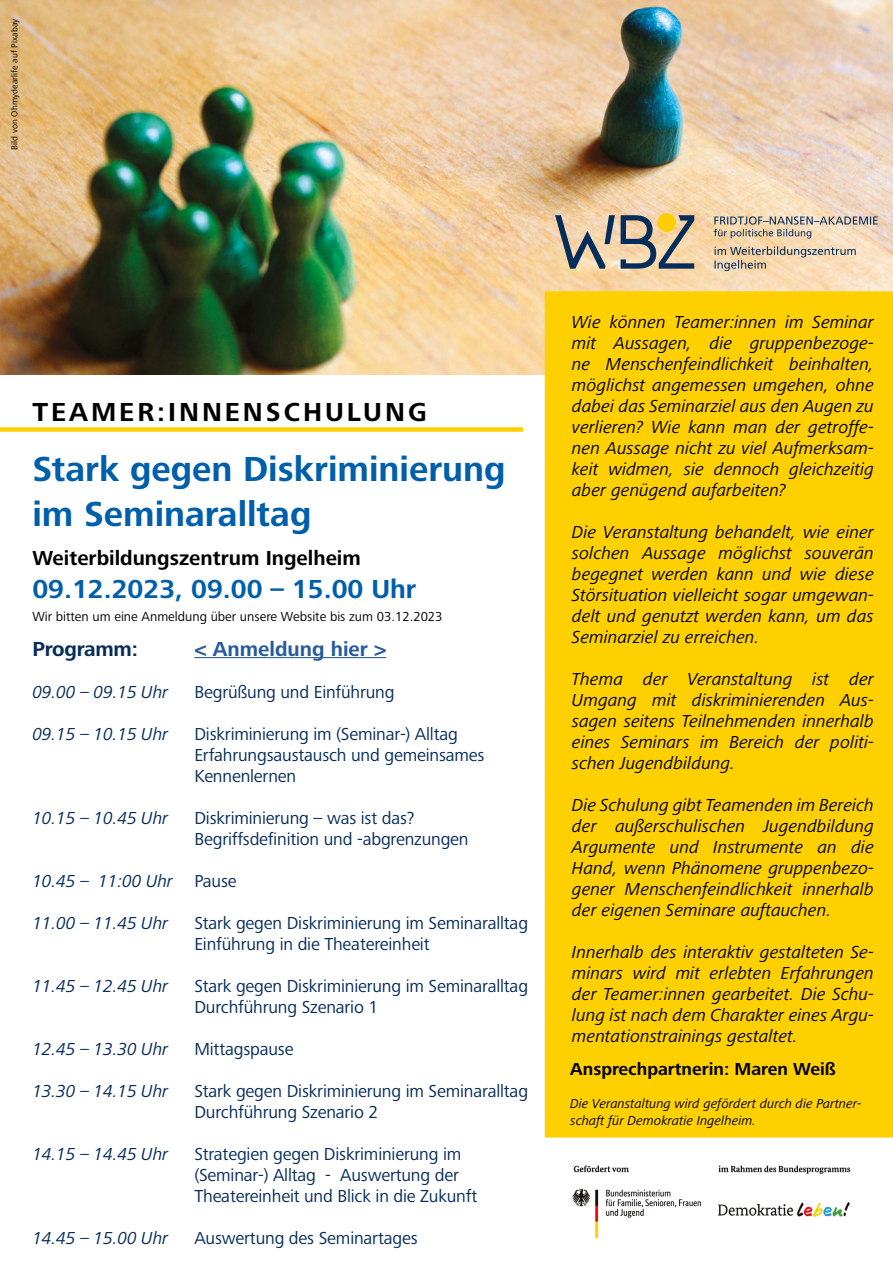
<style>
.page{position:relative;width:893px;height:1263px;background:#fff}
.page>*{position:absolute;margin:0;border:0;box-sizing:border-box;transform-origin:0 0}
.t1{font:700 36px/45px "Frutiger Next LTW1 G";color:#005faa}
.t2{font:700 27px "Frutiger Next LTW1 G";color:#005faa}
.t3{font:700 27px "Frutiger Next LTW1 G";letter-spacing:.11em;color:#000}
.t4{font:700 21px "Frutiger Next LTW1 G";color:#000}
.t5{font:700 21px "Frutiger Next LTW1 G";color:#275b9b}
.t6{font:700 21px "Frutiger Next LTW1 G";letter-spacing:-.01em;color:#052c5a}
.t7{font:italic 18px/21px "Frutiger Next LTW1 G";color:#000;text-align:justify}
.t8{font:18px/21px "Frutiger Next LTW1 G";letter-spacing:-.01em;color:#052c5a}
.t9{font:italic 18px "Frutiger Next LTW1 G";letter-spacing:-.01em;color:#052c5a}
.t10{font:700 18px "Frutiger Next LTW1 G";color:#000}
.t11{font:italic 13.5px/16.5px "Frutiger Next LTW1 G";color:#000}
.t12{font:13.5px "Frutiger Next LTW1 G";color:#000}
.t13{font:9px "Frutiger Next LTW1 G";letter-spacing:.01em;color:#000}
.s1{font-style:normal}
</style>
<div class="page">
<img style="left:0;top:0;width:893px;height:374px">
<div style="left:545px;top:291px;width:348px;height:846px;background:#ffd000"></div>
<div style="left:0;top:427px;width:523px;height:5px;background:#ffd000"></div>
<svg style="left:714px;top:216px;width:164px;height:22px;background:#cabba6"></svg>
<svg style="left:555px;top:215px;width:139px;height:54px;background:#aca293"></svg>
<div style="left:657px;top:213px;width:19px;height:19px;background:#ffce00;border-radius:50%"></div>
<svg style="left:714px;top:246px;width:142px;height:25px;background:#d6c2a5"></svg>
<img style="left:572px;top:1165px;width:279px;height:73px">
<hr style="left:194px;top:657px;width:192px;height:1px;background:#275b9b">
<p class="t13" style="left:9px;top:150px;width:132px;rotate:-90deg">Bild von Ohmydearlife auf Pixabay</p>
<h2 class="t3" style="left:32px;top:397px;width:396px">TEAMER:INNENSCHULUNG</h2>
<h1 class="t1" style="left:32px;top:447px;width:475px">Stark gegen Diskriminierung im Seminaralltag</h1>
<p class="t4" style="left:32px;top:546px;width:330px">Weiterbildungszentrum Ingelheim</p>
<h2 class="t2" style="left:32px;top:573px;width:385px">09.12.2023, 09.00 – 15.00 Uhr</h2>
<p class="t12" style="left:32px;top:609px;width:412px">Wir bitten um eine Anmeldung über unsere Website bis zum 03.12.2023</p>
<p class="t6" style="left:32px;top:636px;width:107px">Programm:</p>
<p class="t5" style="left:194px;top:636px;width:193px">&lt; Anmeldung hier &gt;</p>
<p class="t9" style="left:32px;top:681px;width:137px">09.00 – 09.15 Uhr</p>
<p class="t8" style="left:194px;top:681px;width:202px">Begrüßung und Einführung</p>
<p class="t9" style="left:32px;top:723px;width:137px">09.15 – 10.15 Uhr</p>
<p class="t8" style="left:194px;top:723px;width:292px">Diskriminierung im (Seminar-) Alltag<br>Erfahrungsaustausch und gemeinsames<br>Kennenlernen</p>
<p class="t9" style="left:32px;top:807px;width:137px">10.15 – 10.45 Uhr</p>
<p class="t8" style="left:194px;top:807px;width:276px">Diskriminierung – was ist das?<br>Begriffsdefinition und -abgrenzungen</p>
<p class="t9" style="left:32px;top:870px;width:206px">10.45 – 11:00 Uhr <span class="s1">Pause</span></p>
<p class="t9" style="left:32px;top:912px;width:137px">11.00 – 11.45 Uhr</p>
<p class="t8" style="left:194px;top:912px;width:335px">Stark gegen Diskriminierung im Seminaralltag<br>Einführung in die Theatereinheit</p>
<p class="t9" style="left:32px;top:975px;width:137px">11.45 – 12.45 Uhr</p>
<p class="t8" style="left:194px;top:975px;width:335px">Stark gegen Diskriminierung im Seminaralltag<br>Durchführung Szenario 1</p>
<p class="t9" style="left:32px;top:1038px;width:137px">12.45 – 13.30 Uhr</p>
<p class="t8" style="left:194px;top:1038px;width:101px">Mittagspause</p>
<p class="t9" style="left:32px;top:1080px;width:137px">13.30 – 14.15 Uhr</p>
<p class="t8" style="left:194px;top:1080px;width:335px">Stark gegen Diskriminierung im Seminaralltag<br>Durchführung Szenario 2</p>
<p class="t9" style="left:32px;top:1143px;width:137px">14.15 – 14.45 Uhr</p>
<p class="t8" style="left:194px;top:1143px;width:284px">Strategien gegen Diskriminierung im (Seminar-) Alltag - Auswertung der<br>Theatereinheit und Blick in die Zukunft</p>
<p class="t9" style="left:32px;top:1227px;width:137px">14.45 – 15.00 Uhr</p>
<p class="t8" style="left:194px;top:1227px;width:225px">Auswertung des Seminartages</p>
<p class="t7" style="left:572px;top:312px;width:303px">Wie können Teamer:innen im Seminar mit Aussagen, die gruppenbezoge&shy;ne Menschenfeindlichkeit beinhalten, möglichst angemessen umgehen, ohne dabei das Seminarziel aus den Augen zu verlieren? Wie kann man der getroffe&shy;nen Aussage nicht zu viel Aufmerksam&shy;keit widmen, sie dennoch gleichzeitig aber genügend aufarbeiten?</p>
<p class="t7" style="left:572px;top:522px;width:303px">Die Veranstaltung behandelt, wie einer solchen Aussage möglichst souverän begegnet werden kann und wie diese Störsituation vielleicht sogar umgewan&shy;delt und genutzt werden kann, um das Seminarziel zu erreichen.</p>
<p class="t7" style="left:572px;top:669px;width:303px">Thema der Veranstaltung ist der Umgang mit diskriminierenden Aus&shy;sagen seitens Teilnehmenden innerhalb eines Seminars im Bereich der politi&shy;schen Jugendbildung.</p>
<p class="t7" style="left:572px;top:795px;width:303px">Die Schulung gibt Teamenden im Bereich der außerschulischen Jugendbildung Argumente und Instrumente an die Hand, wenn Phänomene gruppenbezo&shy;gener Menschenfeindlichkeit innerhalb der eigenen Seminare auftauchen.</p>
<p class="t7" style="left:572px;top:942px;width:303px">Innerhalb des interaktiv gestalteten Se&shy;minars wird mit erlebten Erfahrungen der Teamer:innen gearbeitet. Die Schu&shy;lung ist nach dem Charakter eines Argu&shy;mentationstrainings gestaltet.</p>
<p class="t10" style="left:570px;top:1059px;width:267px">Ansprechpartnerin: Maren Weiß</p>
<p class="t11" style="left:570px;top:1096px;width:293px">Die Veranstaltung wird gefördert durch die Partner&shy;schaft für Demokratie Ingelheim.</p>
</div>
